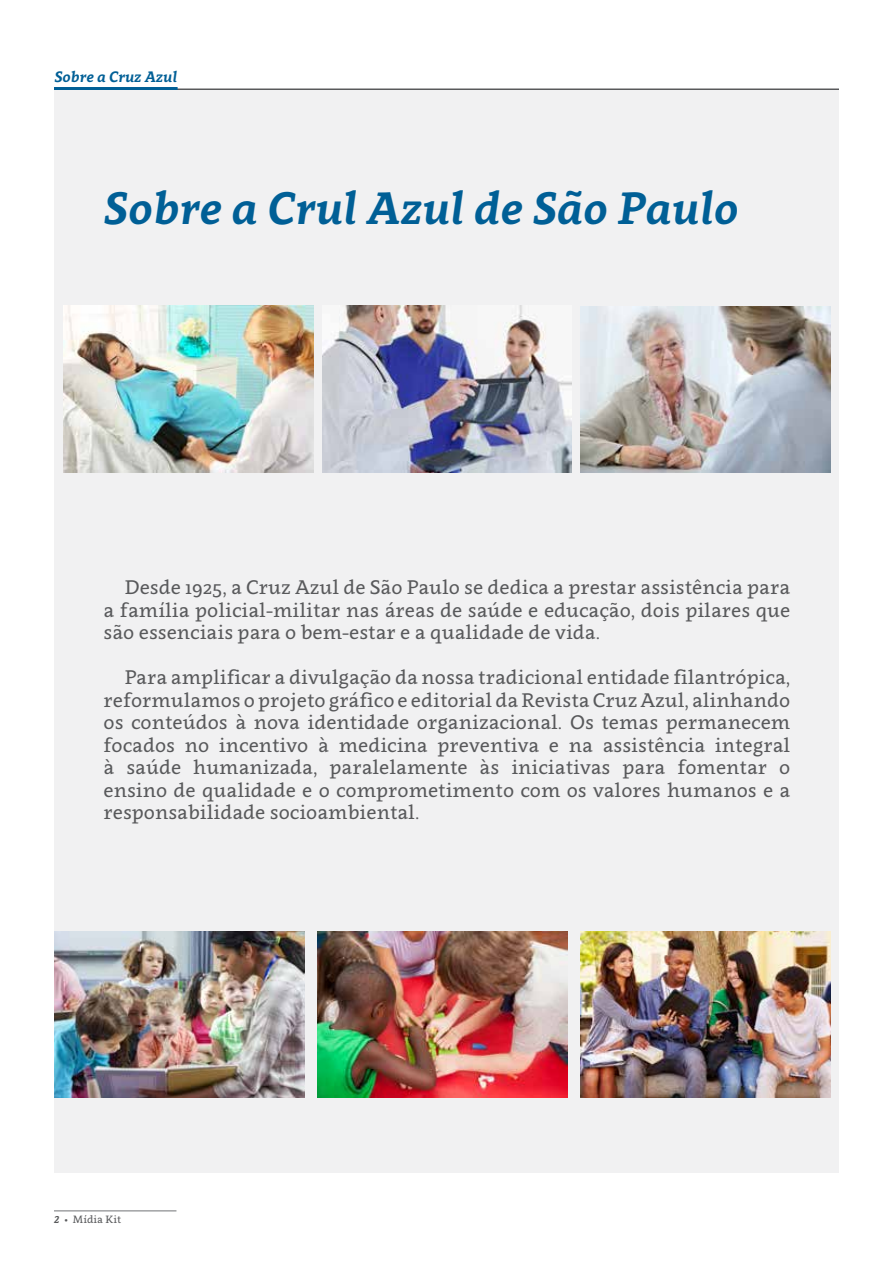
<style>
.page{position:relative;width:893px;height:1263px;background:#fff}
.page>*{position:absolute;margin:0;border:0;box-sizing:border-box;transform-origin:0 0}
.t1{font:italic 700 45px "Clavo";color:#005f96}
.t2{font:19.5px/22.5px "Clavo";color:#58595b;text-align:justify}
.t3{font:italic 700 15px "Clavo";color:#005f96}
.t4{font:10.5px "Clavo";color:#58595b}
.s1{font-weight:700;font-style:italic}
</style>
<div class="page">
<hr style="left:54px;top:89px;width:785px;height:1px;background:#58595b">
<hr style="left:54px;top:87px;width:124px;height:3px;background:#005f96">
<hr style="left:54px;top:1210px;width:122px;height:1px;background:#808285">
<div style="left:54px;top:90px;width:785px;height:1083px;background:#f1f1f2"></div>
<img style="left:581px;top:306px;width:249px;height:166px">
<img style="left:63px;top:306px;width:250px;height:166px">
<img style="left:322px;top:306px;width:250px;height:166px">
<img style="left:581px;top:931px;width:249px;height:166px">
<img style="left:318px;top:931px;width:249px;height:166px">
<img style="left:54px;top:931px;width:250px;height:166px">
<p class="t3" style="left:54px;top:66px;width:124px">Sobre a Cruz Azul</p>
<h1 class="t1" style="left:104px;top:176px;width:637px">Sobre a Crul Azul de São Paulo</h1>
<p class="t2" style="left:104px;top:575px;width:688px;text-indent:21px">Desde 1925, a Cruz Azul de São Paulo se dedica a prestar assistência para a família policial-militar nas áreas de saúde e educação, dois pilares que são essenciais para o bem-estar e a qualidade de vida.</p>
<p class="t2" style="left:104px;top:665px;width:688px;text-indent:21px">Para amplificar a divulgação da nossa tradicional entidade filantrópica, reformulamos o projeto gráfico e editorial da Revista Cruz Azul, alinhando os conteúdos à nova identidade organizacional. Os temas permanecem focados no incentivo à medicina preventiva e na assistência integral à saúde humanizada, paralelamente às iniciativas para fomentar o ensino de qualidade e o comprometimento com os valores humanos e a responsabilidade socioambiental.</p>
<p class="t4" style="left:54px;top:1211px;width:69px"><span class="s1">2</span> • Mídia Kit</p>
</div>
